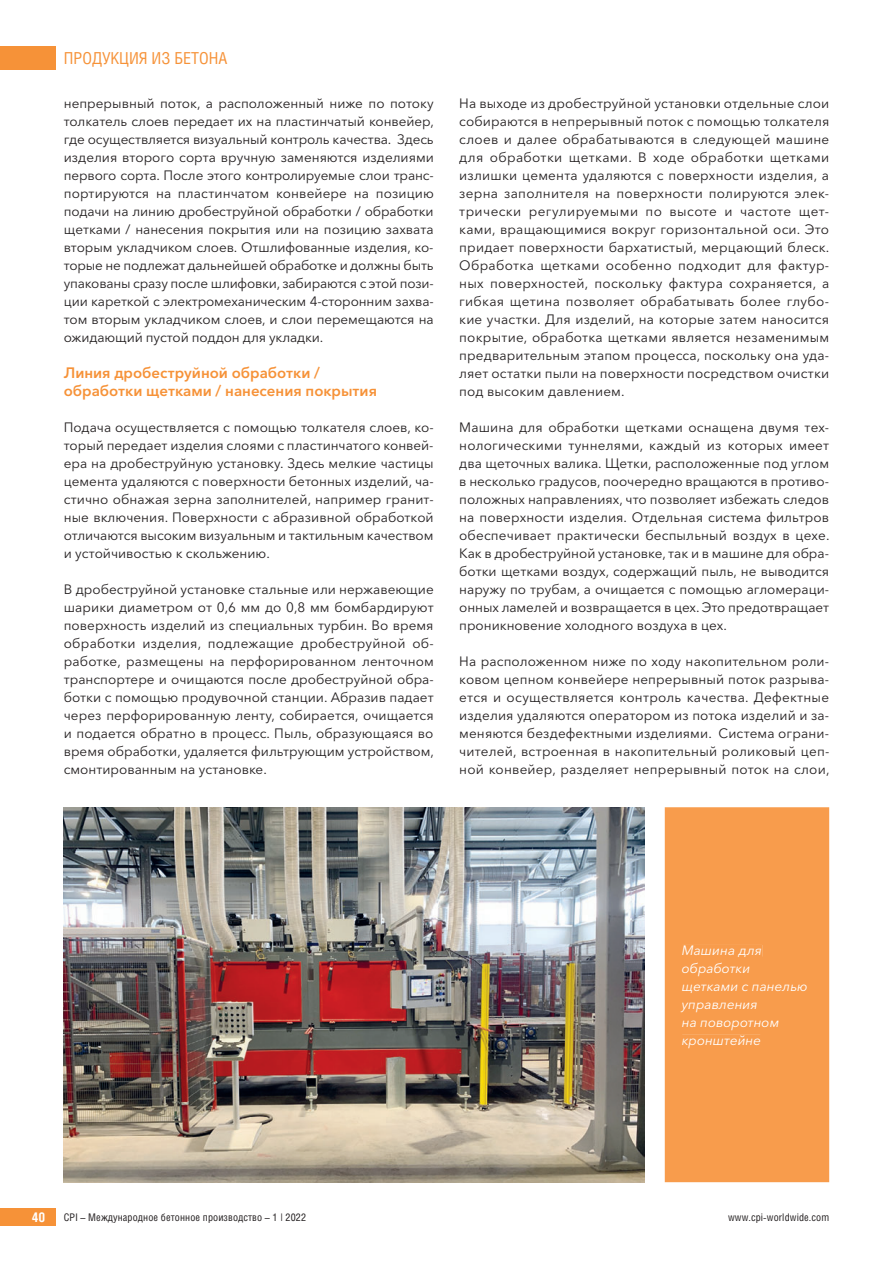
<style>
.page{position:relative;width:893px;height:1263px;background:#fff}
.page>*{position:absolute;margin:0;border:0;box-sizing:border-box;transform-origin:0 0}
.t1{font:16.5px "Helios Cond";color:#f69238}
.t2{font:600 15px/18px "Avenir Next Cyr";color:#f69238}
.t3{font:13.5px/18px "Avenir Next Cyr";color:#231f20;text-align:justify}
.t4{font:italic 13.5px/18px "Avenir Next Cyr";color:#fff}
.t5{font:700 13.5px "Helios Cond";color:#fff}
.t6{font:10.5px "Helios Cond";letter-spacing:.01em;color:#231f20}
</style>
<div class="page">
<div style="left:0;top:47px;width:55px;height:23px;background:#f69238"></div>
<div style="left:0;top:1208px;width:55px;height:18px;background:#f69238"></div>
<img style="left:64px;top:807px;width:580px;height:375px">
<div style="left:665px;top:807px;width:164px;height:375px;background:#f89c4c"></div>
<div style="left:682px;top:945px;width:80px;height:11px;background:#f89c4c"></div>
<div style="left:682px;top:962px;width:68px;height:14px;background:#f89c4c"></div>
<div style="left:682px;top:984px;width:126px;height:8px;background:#f89c4c"></div>
<div style="left:681px;top:1002px;width:77px;height:10px;background:#f89c4c"></div>
<div style="left:682px;top:1020px;width:97px;height:10px;background:#f89c4c"></div>
<div style="left:682px;top:1035px;width:78px;height:13px;background:#f89c4c"></div>
<p class="t1" style="left:64px;top:52px;width:165px">ПРОДУКЦИЯ ИЗ БЕТОНА</p>
<p class="t3" style="left:64px;top:96px;width:372px">непрерывный поток, а расположенный ниже по потоку толкатель слоев передает их на пластинчатый конвейер, где осуществляется визуальный контроль качества. Здесь изделия второго сорта вручную заменяются изделиями первого сорта. После этого контролируемые слои транс&shy;портируются на пластинчатом конвейере на позицию подачи на линию дробеструйной обработки / обработки щетками / нанесения покрытия или на позицию захвата вторым укладчиком слоев. Отшлифованные изделия, ко&shy;торые не подлежат дальнейшей обработке и должны быть упакованы сразу после шлифовки, забираются с этой пози&shy;ции кареткой с электромеханическим 4-сторонним захва&shy;том вторым укладчиком слоев, и слои перемещаются на ожидающий пустой поддон для укладки.</p>
<p class="t2" style="left:64px;top:365px;width:315px">Линия дробеструйной обработки / обработки щетками / нанесения покрытия</p>
<p class="t3" style="left:64px;top:420px;width:371px">Подача осуществляется с помощью толкателя слоев, ко&shy;торый передает изделия слоями с пластинчатого конвей&shy;ера на дробеструйную установку. Здесь мелкие частицы цемента удаляются с поверхности бетонных изделий, ча&shy;стично обнажая зерна заполнителей, например гранит&shy;ные включения. Поверхности с абразивной обработкой отличаются высоким визуальным и тактильным качеством и устойчивостью к скольжению.</p>
<p class="t3" style="left:64px;top:581px;width:372px">В дробеструйной установке стальные или нержавеющие шарики диаметром от 0,6 мм до 0,8 мм бомбардируют поверхность изделий из специальных турбин. Во время обработки изделия, подлежащие дробеструйной об&shy;работке, размещены на перфорированном ленточном транспортере и очищаются после дробеструйной обра&shy;ботки с помощью продувочной станции. Абразив падает через перфорированную ленту, собирается, очищается и подается обратно в процесс. Пыль, образующаяся во время обработки, удаляется фильтрующим устройством, смонтированным на установке.</p>
<p class="t3" style="left:459px;top:95px;width:372px">На выходе из дробеструйной установки отдельные слои собираются в непрерывный поток с помощью толкателя слоев и далее обрабатываются в следующей машине для обработки щетками. В ходе обработки щетками излишки цемента удаляются с поверхности изделия, а зерна заполнителя на поверхности полируются элек&shy;трически регулируемыми по высоте и частоте щет&shy;ками, вращающимися вокруг горизонтальной оси. Это придает поверхности бархатистый, мерцающий блеск.<br>Обработка щетками особенно подходит для фактур&shy;ных поверхностей, поскольку фактура сохраняется, а гибкая щетина позволяет обрабатывать более глубо&shy;кие участки. Для изделий, на которые затем наносится покрытие, обработка щетками является незаменимым предварительным этапом процесса, поскольку она уда&shy;ляет остатки пыли на поверхности посредством очистки под высоким давлением.</p>
<p class="t3" style="left:459px;top:419px;width:372px">Машина для обработки щетками оснащена двумя тех&shy;нологическими туннелями, каждый из которых имеет два щеточных валика. Щетки, расположенные под углом в несколько градусов, поочередно вращаются в противо&shy;положных направлениях, что позволяет избежать следов на поверхности изделия. Отдельная система фильтров обеспечивает практически беспыльный воздух в цехе.<br>Как в дробеструйной установке, так и в машине для обра&shy;ботки щетками воздух, содержащий пыль, не выводится наружу по трубам, а очищается с помощью агломераци&shy;онных ламелей и возвращается в цех. Это предотвращает проникновение холодного воздуха в цех.</p>
<p class="t3" style="left:459px;top:653px;width:372px">На расположенном ниже по ходу накопительном роли&shy;ковом цепном конвейере непрерывный поток разрыва&shy;ется и осуществляется контроль качества. Дефектные изделия удаляются оператором из потока изделий и за&shy;меняются бездефектными изделиями. Система ограни&shy;чителей, встроенная в накопительный роликовый цеп&shy;ной конвейер, разделяет непрерывный поток на слои,</p>
<p class="t4" style="left:682px;top:942px;width:127px">Машина для обработки щетками с панелью управления<br>на поворотном кронштейне</p>
<p class="t5" style="left:32px;top:1209px;width:15px">40</p>
<p class="t6" style="left:64px;top:1213px;width:244px">CPI – Международное бетонное производство – 1 | 2022</p>
<p class="t6" style="left:728px;top:1213px;width:103px">www.cpi-worldwide.com</p>
</div>
